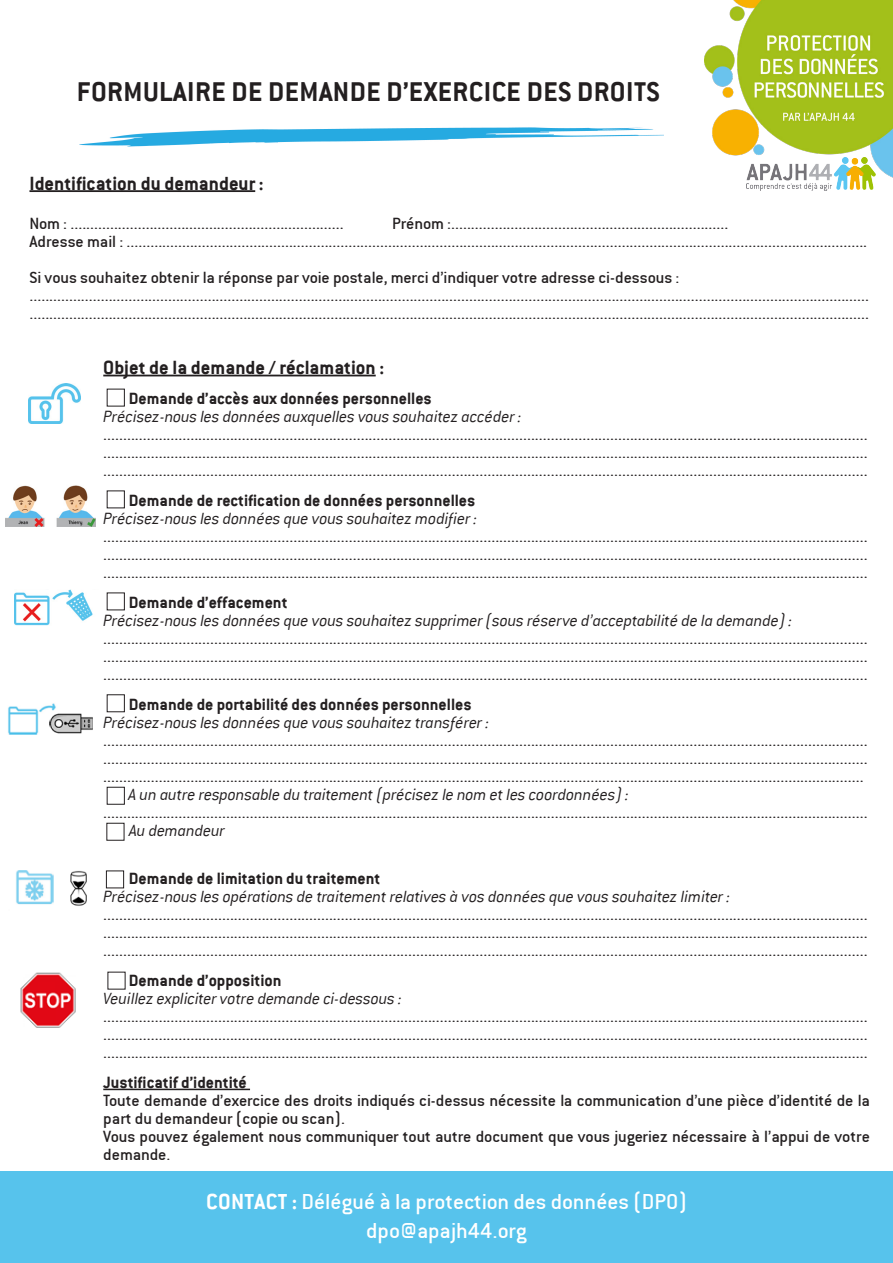
<style>
.page{position:relative;width:893px;height:1263px;background:#fff}
.page>*{position:absolute;margin:0;border:0;box-sizing:border-box;transform-origin:0 0}
.t1{font:700 30px "Conduit ITC";letter-spacing:.015em;color:#231f20}
.t2{font:24px "Conduit ITC";color:#fff}
.t3{font:700 21px "Conduit ITC";color:#231f20}
.t4{font:18px/18px "Conduit ITC";color:#231f20}
.t5{font:italic 300 18px "Conduit ITC";letter-spacing:-.015em;color:#231f20}
.t6{font:700 18px "Conduit ITC";color:#231f20}
.s1{font-weight:700}
</style>
<div class="page">
<hr style="left:103px;top:375px;width:273px;height:1px;background:#231f20">
<hr style="left:103px;top:1089px;width:147px;height:1px;background:#231f20">
<div style="left:0;top:1171px;width:893px;height:92px;background:#57c3ec"></div>
<img style="left:80px;top:127px;width:583px;height:20px">
<img style="left:705px;top:0;width:188px;height:178px">
<div style="left:107px;top:389px;width:18px;height:17px;border:1px solid #231f20"></div>
<div style="left:106px;top:870px;width:18px;height:18px;border:1px solid #231f20"></div>
<div style="left:106px;top:823px;width:18px;height:18px;border:1px solid #231f20"></div>
<div style="left:107px;top:787px;width:18px;height:18px;border:1px solid #231f20"></div>
<div style="left:107px;top:694px;width:18px;height:18px;border:1px solid #231f20"></div>
<img style="left:29px;top:384px;width:51px;height:39px">
<img style="left:15px;top:589px;width:78px;height:37px">
<img style="left:6px;top:485px;width:89px;height:41px">
<img style="left:20px;top:972px;width:56px;height:56px">
<img style="left:16px;top:870px;width:71px;height:36px">
<hr style="left:29px;top:190px;width:226px;height:2px;background:#231f20">
<img style="left:746px;top:157px;width:129px;height:33px">
<img style="left:8px;top:703px;width:85px;height:32px">
<p class="t1" style="left:77px;top:74px;width:584px">FORMULAIRE DE DEMANDE D’EXERCICE DES DROITS</p>
<p class="t3" style="left:29px;top:171px;width:236px">Identification du demandeur :</p>
<p class="t4" style="left:29px;top:215px;width:316px">Nom : .....................................................................</p>
<p class="t4" style="left:392px;top:215px;width:338px">Prénom :......................................................................</p>
<p class="t4" style="left:29px;top:233px;width:839px">Adresse mail : ...........................................................................................................................................................................................</p>
<p class="t4" style="left:29px;top:269px;width:652px">Si vous souhaitez obtenir la réponse par voie postale, merci d’indiquer votre adresse ci-dessous :</p>
<p class="t4" style="left:29px;top:287px;width:841px">.................................................................................................................................................................................................................... ....................................................................................................................................................................................................................</p>
<p class="t3" style="left:103px;top:355px;width:282px">Objet de la demande / réclamation :</p>
<p class="t6" style="left:129px;top:388px;width:305px">Demande d’accès aux données personnelles</p>
<p class="t5" style="left:103px;top:407px;width:420px">Précisez-nous les données auxquelles vous souhaitez accéder :</p>
<p class="t4" style="left:103px;top:425px;width:766px;text-align:justify">................................................................................................................................................................................................. ................................................................................................................................................................................................. .................................................................................................................................................................................................</p>
<p class="t6" style="left:129px;top:490px;width:348px">Demande de rectification de données personnelles</p>
<p class="t5" style="left:103px;top:509px;width:375px">Précisez-nous les données que vous souhaitez modifier :</p>
<p class="t4" style="left:103px;top:527px;width:766px">................................................................................................................................................................................................. .................................................................................................................................................................................................</p>
<p class="t4" style="left:103px;top:563px;width:766px">.................................................................................................................................................................................................</p>
<p class="t6" style="left:129px;top:592px;width:160px">Demande d’effacement</p>
<p class="t5" style="left:103px;top:611px;width:690px">Précisez-nous les données que vous souhaitez supprimer (sous réserve d’acceptabilité de la demande) :</p>
<p class="t4" style="left:103px;top:629px;width:766px">................................................................................................................................................................................................. .................................................................................................................................................................................................</p>
<p class="t4" style="left:103px;top:665px;width:766px">.................................................................................................................................................................................................</p>
<p class="t6" style="left:129px;top:694px;width:344px">Demande de portabilité des données personnelles</p>
<p class="t5" style="left:103px;top:713px;width:387px">Précisez-nous les données que vous souhaitez transférer :</p>
<p class="t4" style="left:103px;top:731px;width:766px">.................................................................................................................................................................................................</p>
<p class="t4" style="left:103px;top:749px;width:766px">................................................................................................................................................................................................. ................................................................................................................................................................................................</p>
<p class="t5" style="left:128px;top:785px;width:502px">A un autre responsable du traitement (précisez le nom et les coordonnées) :</p>
<p class="t4" style="left:103px;top:803px;width:766px">.................................................................................................................................................................................................</p>
<p class="t5" style="left:129px;top:821px;width:97px">Au demandeur</p>
<p class="t6" style="left:129px;top:868px;width:253px">Demande de limitation du traitement</p>
<p class="t5" style="left:103px;top:887px;width:628px">Précisez-nous les opérations de traitement relatives à vos données que vous souhaitez limiter :</p>
<p class="t4" style="left:103px;top:905px;width:766px">.................................................................................................................................................................................................</p>
<p class="t4" style="left:103px;top:923px;width:766px">................................................................................................................................................................................................. .................................................................................................................................................................................................</p>
<p class="t6" style="left:129px;top:970px;width:154px">Demande d’opposition</p>
<p class="t5" style="left:103px;top:989px;width:300px">Veuillez expliciter votre demande ci-dessous :</p>
<p class="t4" style="left:103px;top:1007px;width:766px">................................................................................................................................................................................................. .................................................................................................................................................................................................</p>
<p class="t4" style="left:103px;top:1043px;width:766px">.................................................................................................................................................................................................</p>
<p class="t6" style="left:103px;top:1072px;width:145px">Justificatif d’identité</p>
<p class="t4" style="left:103px;top:1091px;width:768px">Toute demande d’exercice des droits indiqués ci-dessus nécessite la communication d’une pièce d’identité de la part du demandeur (copie ou scan).</p>
<p class="t4" style="left:103px;top:1127px;width:768px">Vous pouvez également nous communiquer tout autre document que vous jugeriez nécessaire à l’appui de votre demande.</p>
<p class="t2" style="left:206px;top:1188px;width:482px"><span class="s1">CONTACT :</span> Délégué à la protection des données (DPO)</p>
<p class="t2" style="left:366px;top:1217px;width:162px">dpo@apajh44.org</p>
</div>
